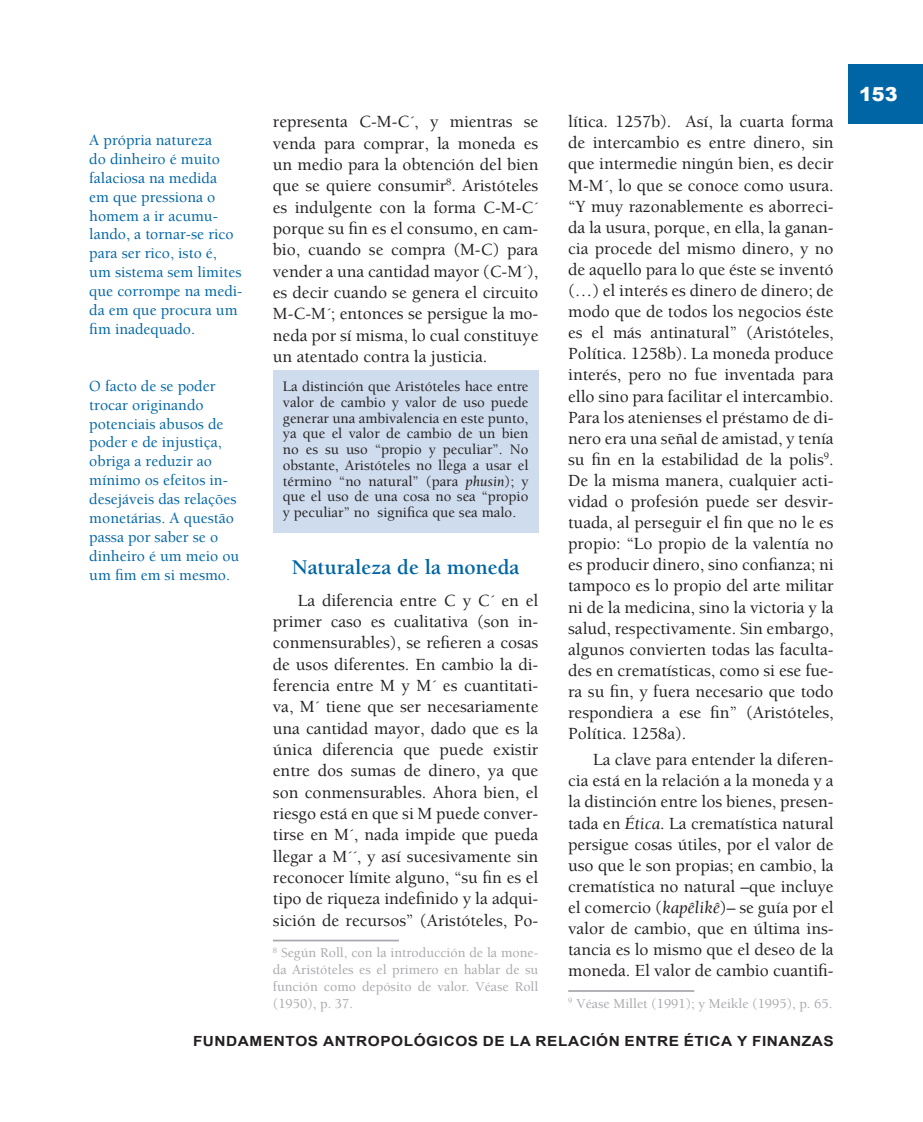
<style>
.page{position:relative;width:923px;height:1122px;background:#fff}
.page>*{position:absolute;margin:0;border:0;box-sizing:border-box;transform-origin:0 0}
.t1{font:700 21.53px "Berkeley";color:#0065a4}
.t2{font:900 19.25px "Arial";color:#fcfcfc}
.t3{font:500 17.5px/21px "Berkeley";letter-spacing:-.005em;color:#231f20;text-align:justify}
.t4{font:500 15.75px/18.9px "Berkeley";color:#0065a4}
.t5{font:500 14.88px/15.8px "Berkeley";color:#231f20;text-align:justify}
.t6{font:500 14px/16.8px "Berkeley";color:#a8a9ad;text-align:justify}
.t7{font:700 14px "Arial";letter-spacing:.035em;color:#231f20;scale:1.1 1}
.s1{font-weight:400;font-style:italic}
</style>
<div class="page">
<div style="left:848px;top:64px;width:75px;height:59px;background:#0065a4"></div>
<div style="left:273px;top:370px;width:265px;height:162px;background:#cfdced"></div>
<hr style="left:273px;top:939px;width:126px;height:2px;background:#a8a9ad">
<hr style="left:568px;top:989px;width:126px;height:2px;background:#a8a9ad">
<p class="t3" style="left:568px;top:111px;width:267px">lítica. 1257b). Así, la cuarta forma de intercambio es entre dinero, sin que intermedie ningún bien, es decir M-M´, lo que se conoce como usura. “Y muy razonablemente es aborreci&shy;da la usura, porque, en ella, la ganan&shy;cia procede del mismo dinero, y no de aquello para lo que éste se inventó (…) el interés es dinero de dinero; de modo que de todos los negocios éste es el más antinatural” (Aristóteles, Política. 1258b). La moneda produce interés, pero no fue inventada para ello sino para facilitar el intercambio.<br>Para los atenienses el préstamo de di&shy;nero era una señal de amistad, y tenía su fin en la estabilidad de la polis<sup>9</sup>.<br>De la misma manera, cualquier acti&shy;vidad o profesión puede ser desvir&shy;tuada, al perseguir el fin que no le es propio: “Lo propio de la valentía no es producir dinero, sino confianza; ni tampoco es lo propio del arte militar ni de la medicina, sino la victoria y la salud, respectivamente. Sin embargo, algunos convierten todas las faculta&shy;des en crematísticas, como si ese fue&shy;ra su fin, y fuera necesario que todo respondiera a ese fin” (Aristóteles, Política. 1258a).</p>
<p class="t3" style="left:568px;top:749px;width:267px;text-indent:25px">La clave para entender la diferen&shy;cia está en la relación a la moneda y a la distinción entre los bienes, presen&shy;tada en <span class="s1">Ética</span>. La crematística natural persigue cosas útiles, por el valor de uso que le son propias; en cambio, la crematística no natural –que incluye el comercio (<span class="s1">kapêlikê</span>)– se guía por el valor de cambio, que en última ins&shy;tancia es lo mismo que el deseo de la moneda. El valor de cambio cuantifi-</p>
<p class="t6" style="left:568px;top:994px;width:266px"><sup>9</sup> Véase Millet (1991); y Meikle (1995), p. 65.</p>
<p class="t7" style="left:193px;top:1030px;width:584px">FUNDAMENTOS ANTROPOLÓGICOS DE LA RELACIÓN ENTRE ÉTICA Y FINANZAS</p>
<p class="t3" style="left:273px;top:111px;width:267px">representa C-M-C´, y mientras se venda para comprar, la moneda es un medio para la obtención del bien que se quiere consumir<sup>8</sup>. Aristóteles es indulgente con la forma C-M-C´ porque su fin es el consumo, en cam&shy;bio, cuando se compra (M-C) para vender a una cantidad mayor (C-M´), es decir cuando se genera el circuito M-C-M´; entonces se persigue la mo&shy;neda por sí misma, lo cual constituye un atentado contra la justicia.</p>
<p class="t5" style="left:283px;top:379px;width:247px">La distinción que Aristóteles hace entre valor de cambio y valor de uso puede generar una ambivalencia en este punto, ya que el valor de cambio de un bien no es su uso “propio y peculiar”. No obstante, Aristóteles no llega a usar el término “no natural” (para <span class="s1">phusin</span>); y que el uso de una cosa no sea “propio y peculiar” no significa que sea malo.</p>
<p class="t1" style="left:292px;top:556px;width:229px">Naturaleza de la moneda</p>
<p class="t3" style="left:273px;top:589px;width:267px;text-indent:25px">La diferencia entre C y C´ en el primer caso es cualitativa (son in&shy;conmensurables), se refieren a cosas de usos diferentes. En cambio la di&shy;ferencia entre M y M´ es cuantitati&shy;va, M´ tiene que ser necesariamente una cantidad mayor, dado que es la única diferencia que puede existir entre dos sumas de dinero, ya que son conmensurables. Ahora bien, el riesgo está en que si M puede conver&shy;tirse en M´, nada impide que pueda llegar a M´´, y así sucesivamente sin reconocer límite alguno, “su fin es el tipo de riqueza indefinido y la adqui&shy;sición de recursos” (Aristóteles, Po-</p>
<p class="t6" style="left:273px;top:944px;width:267px"><sup>8</sup> Según Roll, con la introducción de la mone&shy;da Aristóteles es el primero en hablar de su función como depósito de valor. Véase Roll (1950), p. 37.</p>
<p class="t4" style="left:89px;top:131px;width:155px">A própria natureza<br>do dinheiro é muito falaciosa na medida<br>em que pressiona o homem a ir acumu&shy;lando, a tornar-se rico para ser rico, isto é, um sistema sem limites que corrompe na medi&shy;da em que procura um fim inadequado.</p>
<p class="t4" style="left:89px;top:376px;width:151px">O facto de se poder trocar originando potenciais abusos de poder e de injustiça, obriga a reduzir ao mínimo os efeitos in&shy;desejáveis das relações monetárias. A questão passa por saber se o dinheiro é um meio ou um fim em si mesmo.</p>
<p class="t2" style="left:859px;top:80px;width:40px">153</p>
</div>
